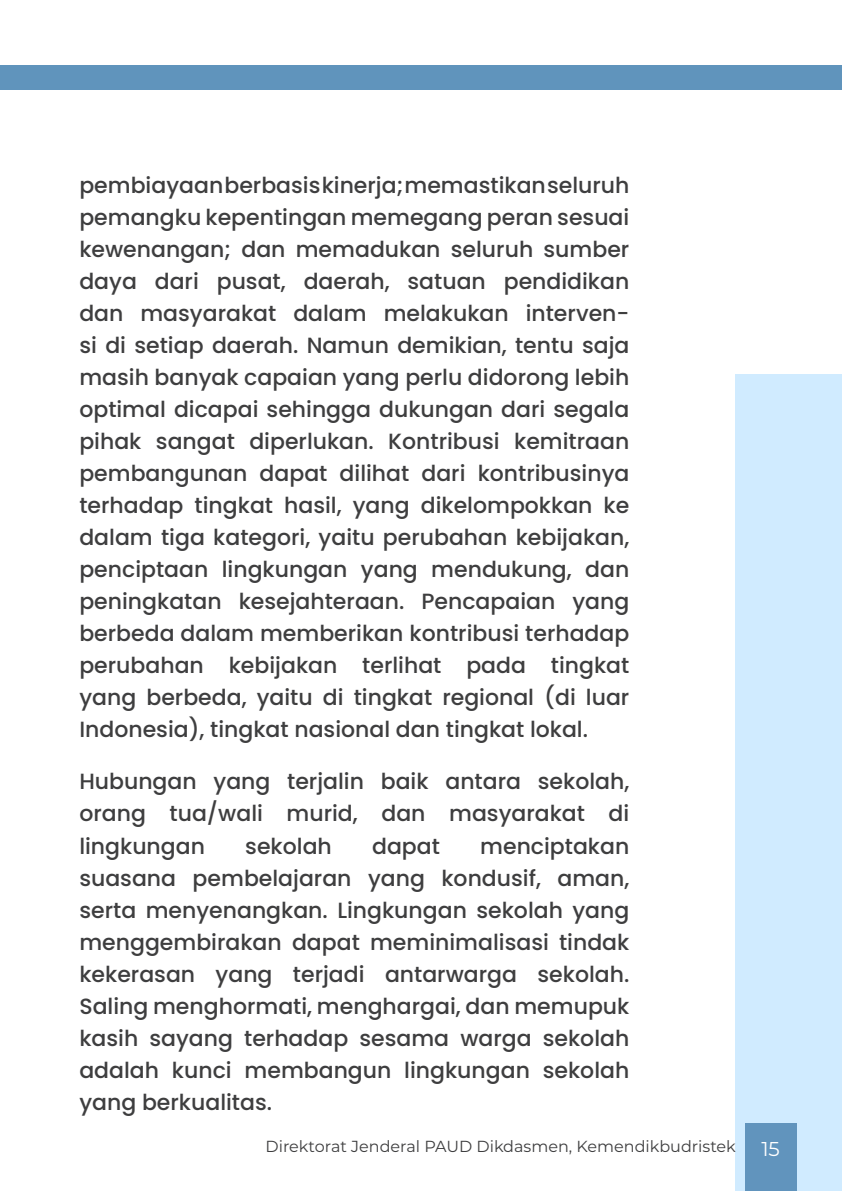
<style>
.page{position:relative;width:842px;height:1191px;background:#fff}
.page>*{position:absolute;margin:0;border:0;box-sizing:border-box;transform-origin:0 0}
.t1{font:500 22px/32px "Poppins";color:#3e3e3f;text-align:justify}
.t2{font:20px "Montserrat";color:#fff}
.t3{font:16px "Montserrat";color:#3e3e3f}
</style>
<div class="page">
<div style="left:736px;top:374px;width:106px;height:817px;background:#d0ebff"></div>
<div style="left:0;top:65px;width:842px;height:25px;background:#6094bc"></div>
<div style="left:745px;top:1123px;width:52px;height:68px;background:#6194bd"></div>
<p class="t1" style="left:79px;top:170px;width:552px">pembiayaan berbasis kinerja; memastikan seluruh pemangku kepentingan memegang peran sesuai kewenangan; dan memadukan seluruh sumber daya dari pusat, daerah, satuan pendidikan dan masyarakat dalam melakukan interven&shy;si di setiap daerah. Namun demikian, tentu saja masih banyak capaian yang perlu didorong lebih optimal dicapai sehingga dukungan dari segala pihak sangat diperlukan. Kontribusi kemitraan pembangunan dapat dilihat dari kontribusinya terhadap tingkat hasil, yang dikelompokkan ke dalam tiga kategori, yaitu perubahan kebijakan, penciptaan lingkungan yang mendukung, dan peningkatan kesejahteraan. Pencapaian yang berbeda dalam memberikan kontribusi terhadap perubahan kebijakan terlihat pada tingkat yang berbeda, yaitu di tingkat regional (di luar Indonesia), tingkat nasional dan tingkat lokal.</p>
<p class="t1" style="left:79px;top:766px;width:551px">Hubungan yang terjalin baik antara sekolah, orang tua/wali murid, dan masyarakat di lingkungan</p>
<p class="t1" style="left:79px;top:830px;width:551px;text-indent:401px">menciptakan suasana pembelajaran yang kondusif, aman, serta menyenangkan. Lingkungan sekolah yang menggembirakan dapat meminimalisasi tindak kekerasan yang terjadi antarwarga sekolah.<br>Saling menghormati, menghargai, dan memupuk kasih sayang terhadap sesama warga sekolah adalah kunci membangun lingkungan sekolah yang berkualitas.</p>
<p class="t3" style="left:265px;top:1135px;width:472px">Direktorat Jenderal PAUD Dikdasmen, Kemendikbudristek</p>
<p class="t2" style="left:761px;top:1134px;width:20px">15</p>
<p class="t1" style="left:245px;top:830px;width:88px">sekolah</p>
<p class="t1" style="left:372px;top:830px;width:69px">dapat</p>
</div>
